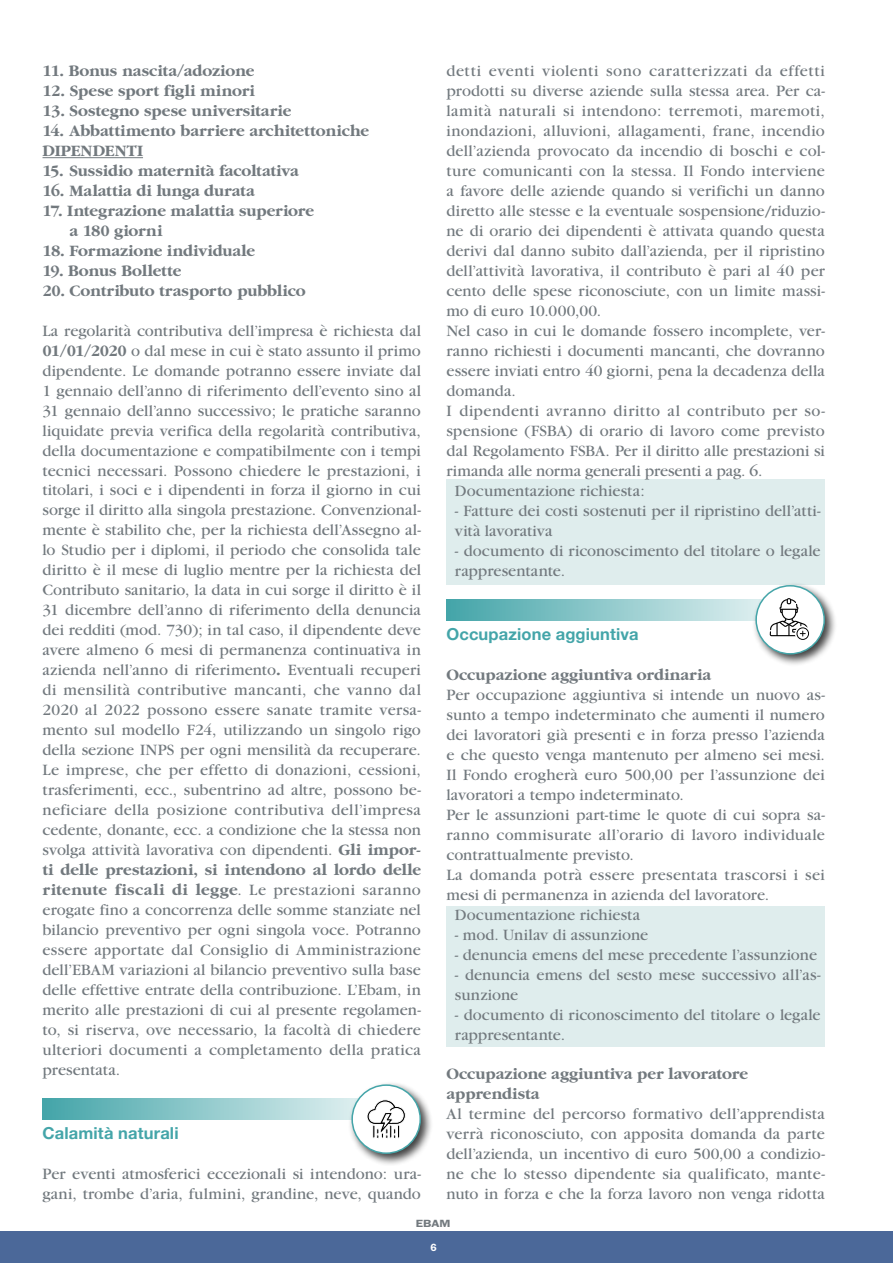
<style>
.page{position:relative;width:893px;height:1263px;background:#fff}
.page>*{position:absolute;margin:0;border:0;box-sizing:border-box;transform-origin:0 0}
.t1{font:16.5px/20px "Garamond";letter-spacing:.005em;color:#72797e}
.t2{font:700 16.5px/20px "Garamond";color:#72797e}
.t3{font:16.5px "Garamond";letter-spacing:.025em;color:#72797e}
.t4{font:16.5px "Garamond";letter-spacing:.035em;color:#72797e}
.t5{font:700 16.5px "Helvetica Neue";letter-spacing:.01em;color:#44a5a9}
.t6{font:600 10.5px "Franklin Gothic";color:#72797e;scale:1.2 1}
.t7{font:600 10.5px "Franklin Gothic";color:#fff}
.s1{font-weight:700}
</style>
<div class="page">
<div style="left:446px;top:906px;width:379px;height:140px;background:#dfeded"></div>
<div style="left:446px;top:480px;width:379px;height:105px;background:#dfeded"></div>
<hr style="left:43px;top:157px;width:100px;height:1px;background:#72797e">
<svg style="left:43px;top:1098px;width:305px;height:21px;background:#8ec8ca"></svg>
<svg style="left:446px;top:599px;width:306px;height:21px;background:#8ec8ca"></svg>
<div style="left:348px;top:1080px;width:85px;height:86px;background:#000;opacity:.75"></div>
<div style="left:352px;top:1085px;width:68px;height:68px;background:#fff;border-radius:50%"></div>
<div style="left:351px;top:1084px;width:70px;height:70px;border:2px solid #44a5a9;border-radius:50%"></div>
<svg style="left:367px;top:1099px;width:39px;height:40px"></svg>
<div style="left:752px;top:581px;width:85px;height:85px;background:#000;opacity:.75"></div>
<div style="left:756px;top:586px;width:68px;height:68px;background:#fff;border-radius:50%"></div>
<div style="left:755px;top:585px;width:70px;height:69px;border:2px solid #44a5a9;border-radius:50%"></div>
<svg style="left:770px;top:598px;width:39px;height:42px"></svg>
<div style="left:0;top:1231px;width:893px;height:32px;background:#4b6899"></div>
<p class="t2" style="left:43px;top:61px;width:213px">11. Bonus nascita/adozione</p>
<p class="t2" style="left:43px;top:81px;width:214px">12. Spese sport figli minori</p>
<p class="t2" style="left:43px;top:101px;width:250px">13. Sostegno spese universitarie</p>
<p class="t2" style="left:43px;top:121px;width:328px">14. Abbattimento barriere architettoniche<br>DIPENDENTI</p>
<p class="t2" style="left:43px;top:161px;width:258px">15. Sussidio maternità facoltativa</p>
<p class="t2" style="left:43px;top:181px;width:214px">16. Malattia di lunga durata</p>
<p class="t2" style="left:70px;top:201px;width:246px;text-indent:-27px">17. Integrazione malattia superiore a 180 giorni</p>
<p class="t2" style="left:43px;top:241px;width:214px">18. Formazione individuale</p>
<p class="t2" style="left:43px;top:261px;width:140px">19. Bonus Bollette</p>
<p class="t2" style="left:43px;top:281px;width:265px">20. Contributo trasporto pubblico</p>
<p class="t1" style="left:43px;top:321px;width:380px;text-align:justify">La regolarità contributiva dell’impresa è richiesta dal <span class="s1">01/01/2020</span> o dal mese in cui è stato assunto il primo dipendente. Le domande potranno essere inviate dal 1 gennaio dell’anno di riferimento dell’evento sino al 31 gennaio dell’anno successivo; le pratiche saranno liquidate previa verifica della regolarità contributiva, della documentazione e compatibilmente con i tempi tecnici necessari. Possono chiedere le prestazioni, i titolari, i soci e i dipendenti in forza il giorno in cui sorge il diritto alla singola prestazione. Convenzional&shy;mente è stabilito che, per la richiesta dell’Assegno al&shy;lo Studio per i diplomi, il periodo che consolida tale diritto è il mese di luglio mentre per la richiesta del Contributo sanitario, la data in cui sorge il diritto è il 31 dicembre dell’anno di riferimento della denuncia dei redditi (mod. 730); in tal caso, il dipendente deve avere almeno 6 mesi di permanenza continuativa in azienda nell’anno di riferimento<span class="s1">.</span> Eventuali recuperi di mensilità contributive mancanti, che vanno dal 2020 al 2022 possono essere sanate tramite versa&shy;mento sul modello F24, utilizzando un singolo rigo della sezione INPS per ogni mensilità da recuperare.<br>Le imprese, che per effetto di donazioni, cessioni, trasferimenti, ecc., subentrino ad altre, possono be&shy;neficiare della posizione contributiva dell’impresa cedente, donante, ecc. a condizione che la stessa non svolga attività lavorativa con dipendenti. <span class="s1">Gli impor&shy;ti delle prestazioni, si intendono al lordo delle ritenute fiscali di legge</span>. Le prestazioni saranno erogate fino a concorrenza delle somme stanziate nel bilancio preventivo per ogni singola voce. Potranno essere apportate dal Consiglio di Amministrazione dell’EBAM variazioni al bilancio preventivo sulla base delle effettive entrate della contribuzione. L’Ebam, in merito alle prestazioni di cui al presente regolamen&shy;to, si riserva, ove necessario, la facoltà di chiedere ulteriori documenti a completamento della pratica presentata.</p>
<p class="t4" style="left:446px;top:63px;width:380px">detti eventi violenti sono caratterizzati da effetti</p>
<p class="t1" style="left:446px;top:81px;width:380px">prodotti su diverse aziende sulla stessa area. Per ca-</p>
<p class="t3" style="left:446px;top:103px;width:380px">lamità naturali si intendono: terremoti, maremoti,</p>
<p class="t1" style="left:446px;top:121px;width:380px">inondazioni, alluvioni, allagamenti, frane, incendio</p>
<p class="t1" style="left:446px;top:141px;width:380px">dell’azienda provocato da incendio di boschi e col-</p>
<p class="t1" style="left:446px;top:161px;width:380px">ture comunicanti con la stessa. Il Fondo interviene</p>
<p class="t1" style="left:446px;top:181px;width:380px">a favore delle aziende quando si verifichi un danno</p>
<p class="t1" style="left:446px;top:201px;width:380px">diretto alle stesse e la eventuale sospensione/riduzio-</p>
<p class="t1" style="left:446px;top:221px;width:380px">ne di orario dei dipendenti è attivata quando questa</p>
<p class="t1" style="left:446px;top:241px;width:380px">derivi dal danno subito dall’azienda, per il ripristino</p>
<p class="t1" style="left:446px;top:261px;width:380px">dell’attività lavorativa, il contributo è pari al 40 per</p>
<p class="t1" style="left:446px;top:281px;width:380px">cento delle spese riconosciute, con un limite massi-</p>
<p class="t1" style="left:446px;top:301px;width:156px">mo di euro 10.000,00.</p>
<p class="t1" style="left:446px;top:321px;width:380px">Nel caso in cui le domande fossero incomplete, ver-</p>
<p class="t1" style="left:446px;top:341px;width:380px">ranno richiesti i documenti mancanti, che dovranno</p>
<p class="t1" style="left:446px;top:361px;width:380px">essere inviati entro 40 giorni, pena la decadenza della</p>
<p class="t1" style="left:446px;top:381px;width:71px">domanda.</p>
<p class="t3" style="left:446px;top:402px;width:380px">I dipendenti avranno diritto al contributo per so-</p>
<p class="t1" style="left:446px;top:421px;width:380px">spensione (FSBA) di orario di lavoro come previsto</p>
<p class="t1" style="left:446px;top:441px;width:380px">dal Regolamento FSBA. Per il diritto alle prestazioni si</p>
<p class="t1" style="left:446px;top:461px;width:317px">rimanda alle norma generali presenti a pag. 6.</p>
<p class="t1" style="left:455px;top:481px;width:191px">Documentazione richiesta:</p>
<p class="t1" style="left:455px;top:501px;width:367px">- Fatture dei costi sostenuti per il ripristino dell’atti&shy;vità lavorativa</p>
<p class="t1" style="left:455px;top:541px;width:367px">- documento di riconoscimento del titolare o legale rappresentante.</p>
<p class="t5" style="left:446px;top:619px;width:193px">Occupazione aggiuntiva</p>
<p class="t2" style="left:446px;top:665px;width:266px">Occupazione aggiuntiva ordinaria</p>
<p class="t1" style="left:446px;top:685px;width:380px">Per occupazione aggiuntiva si intende un nuovo as-</p>
<p class="t1" style="left:446px;top:705px;width:380px">sunto a tempo indeterminato che aumenti il numero</p>
<p class="t1" style="left:446px;top:725px;width:380px">dei lavoratori già presenti e in forza presso l’azienda</p>
<p class="t1" style="left:446px;top:745px;width:380px">e che questo venga mantenuto per almeno sei mesi.</p>
<p class="t1" style="left:446px;top:765px;width:380px">Il Fondo erogherà euro 500,00 per l’assunzione dei</p>
<p class="t1" style="left:446px;top:785px;width:239px">lavoratori a tempo indeterminato.</p>
<p class="t1" style="left:446px;top:805px;width:380px">Per le assunzioni part-time le quote di cui sopra sa-</p>
<p class="t3" style="left:446px;top:826px;width:380px">ranno commisurate all’orario di lavoro individuale</p>
<p class="t1" style="left:446px;top:845px;width:189px">contrattualmente previsto.</p>
<p class="t1" style="left:446px;top:865px;width:380px">La domanda potrà essere presentata trascorsi i sei</p>
<p class="t1" style="left:446px;top:885px;width:324px">mesi di permanenza in azienda del lavoratore.</p>
<p class="t1" style="left:455px;top:905px;width:187px">Documentazione richiesta</p>
<p class="t1" style="left:455px;top:925px;width:195px">- mod. Unilav di assunzione</p>
<p class="t1" style="left:455px;top:945px;width:364px">- denuncia emens del mese precedente l’assunzione</p>
<p class="t1" style="left:455px;top:965px;width:367px">- denuncia emens del sesto mese successivo all’as&shy;sunzione</p>
<p class="t1" style="left:455px;top:1005px;width:367px">- documento di riconoscimento del titolare o legale rappresentante.</p>
<p class="t2" style="left:446px;top:1064px;width:303px">Occupazione aggiuntiva per lavoratore apprendista</p>
<p class="t1" style="left:446px;top:1104px;width:380px;text-align:justify">Al termine del percorso formativo dell’apprendista verrà riconosciuto, con apposita domanda da parte dell’azienda, un incentivo di euro 500,00 a condizio&shy;ne che lo stesso dipendente sia qualificato, mante&shy;nuto in forza e che la forza lavoro non venga ridotta</p>
<p class="t6" style="left:416px;top:1217px;width:30px">EBAM</p>
<p class="t7" style="left:431px;top:1241px;width:8px">6</p>
<p class="t5" style="left:43px;top:1118px;width:138px">Calamità naturali</p>
<p class="t1" style="left:43px;top:1164px;width:380px">Per eventi atmosferici eccezionali si intendono: ura&shy;gani, trombe d’aria, fulmini, grandine, neve, quando</p>
</div>
